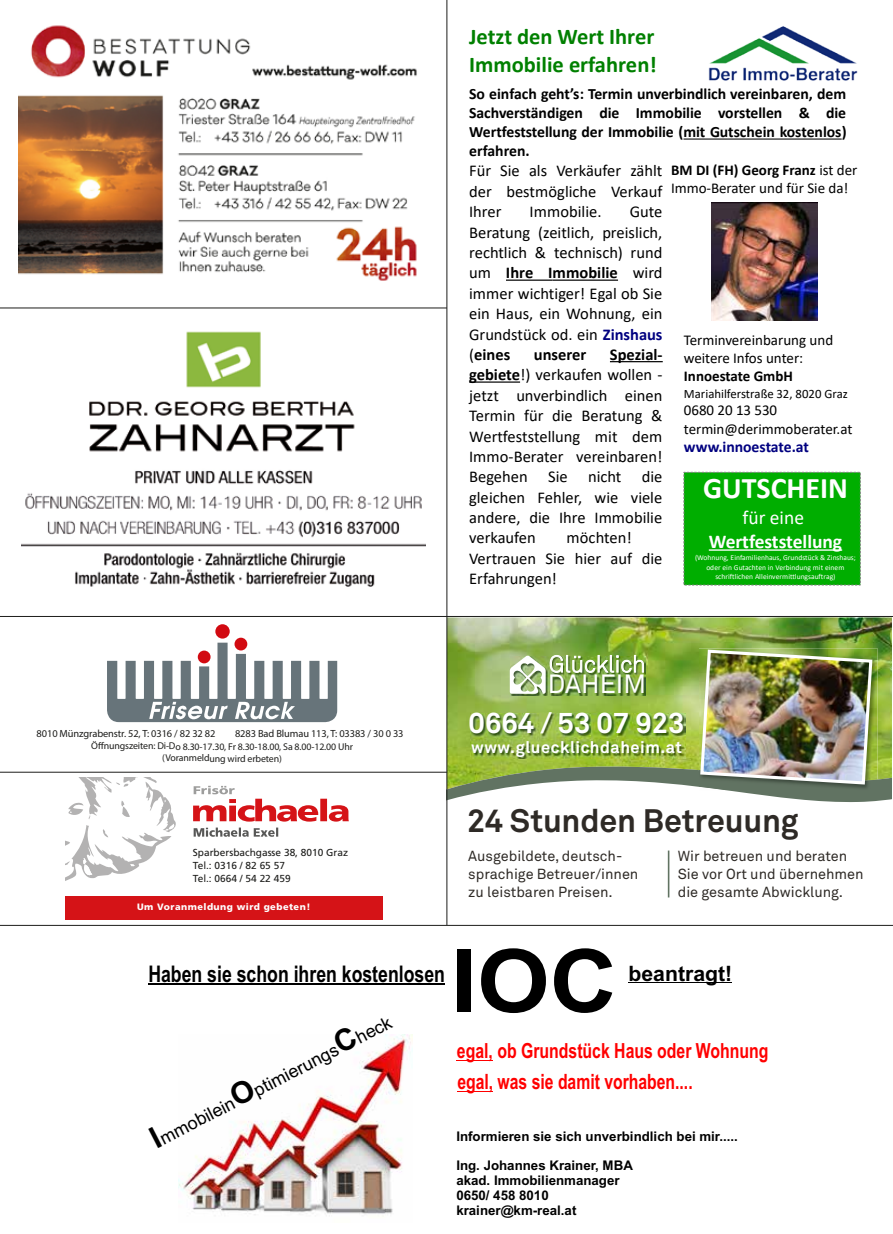
<style>
.page{position:relative;width:893px;height:1234px;background:#fff}
.page>*{position:absolute;margin:0;border:0;box-sizing:border-box;transform-origin:0 0}
.t1{font:700 87.15px "Arial";color:#000;scale:1.07 1}
.t2{font:700 32.1px "Akkurat";letter-spacing:-.005em;color:#2e2a26}
.t3{font:700 30px "Calibri";color:#fff}
.t4{font:700 28.8px "Akkurat";color:#fff}
.t5{font:26.1px "Akkurat";color:#fff}
.t6{font:300 23.1px "Akkurat";color:#fff}
.t7{font:700 22.95px "Arial";color:#000;scale:.77 1}
.t8{font:700 22.5px/27.6px "Calibri";color:#008000}
.t9{font:700 21.15px "Arial";color:#f00;scale:.75 1}
.t10{font:700 21.15px "Arial";color:#000}
.t11{font:700 20.85px "Arial";color:#f00;scale:.76 1}
.t12{font:700 19.5px "Calibri";letter-spacing:-.005em;color:#fff}
.t13{font:19.5px "Calibri";color:#fff}
.t14{font:18px "Arial";color:#000}
.t15{font:16.5px/20.4px "Calibri";color:#000;text-align:justify}
.t16{font:700 16.5px "Akkurat";letter-spacing:.03em;color:#fff}
.t17{font:700 16.5px "Calibri";color:#000}
.t18{font:700 15.75px/19px "Calibri";letter-spacing:-.005em;color:#000;text-align:justify}
.t19{font:700 15.75px "Calibri";letter-spacing:-.005em;color:#000080}
.t20{font:15px/18.3px "Calibri";letter-spacing:-.005em;color:#000}
.t21{font:700 15px "Calibri";letter-spacing:-.005em;color:#000}
.t22{font:14.4px/17.7px "Akkurat";color:#2e2a26}
.t23{font:700 13.35px/14.9px "Arial";color:#000}
.t24{font:12.75px "Calibri";color:#000}
.t25{font:10.35px "Myriad Pro";letter-spacing:-.01em;color:#1d1d1b}
.t26{font:10.2px/13.2px "Frutiger";color:#1d1d1b}
.t27{font:9.9px/11.9px "Myriad Pro";letter-spacing:-.015em;color:#1d1d1b;text-align:center}
.t28{font:900 9.15px "Frutiger";letter-spacing:.05em;color:#fff}
.t29{font:7.5px/9.1px "Calibri";letter-spacing:.005em;color:#fff;text-align:center}
.s1{font-weight:700}
.s2{font-weight:700;color:#000080}
.s3{font-weight:700;font-size:30px}
</style>
<div class="page">
<div style="left:215px;top:624px;width:15px;height:14px;background:#d20a11;border-radius:50%"></div>
<svg style="left:234px;top:637px;width:13px;height:13px"></svg>
<svg style="left:107px;top:642px;width:230px;height:80px"></svg>
<img style="left:448px;top:617px;width:444px;height:30px">
<img style="left:448px;top:647px;width:444px;height:156px">
<hr style="left:668px;top:850px;width:1px;height:47px;background:#617362">
<hr style="left:506px;top:279px;width:47px;height:2px;background:#000">
<hr style="left:553px;top:279px;width:65px;height:2px;background:#000">
<hr style="left:610px;top:361px;width:53px;height:1px;background:#000">
<hr style="left:469px;top:381px;width:51px;height:1px;background:#000">
<img style="left:711px;top:202px;width:107px;height:118px">
<img style="left:708px;top:26px;width:150px;height:55px">
<div style="left:683px;top:471px;width:178px;height:114px;background:#00ae00"></div>
<hr style="left:709px;top:549px;width:133px;height:1px;background:#fff">
<hr style="left:683px;top:138px;width:159px;height:1px;background:#000">
<svg style="left:65px;top:777px;width:111px;height:104px"></svg>
<div style="left:65px;top:895px;width:317px;height:23px;background:#d51317"></div>
<svg style="left:194px;top:827px;width:84px;height:9px"></svg>
<svg style="left:193px;top:785px;width:156px;height:36px"></svg>
<hr style="left:148px;top:983px;width:297px;height:1px;background:#000">
<img style="left:178px;top:1034px;width:234px;height:181px">
<hr style="left:629px;top:982px;width:103px;height:1px;background:#000">
<hr style="left:457px;top:1059px;width:36px;height:1px;background:#f00">
<hr style="left:457px;top:1090px;width:36px;height:1px;background:#f00">
<img style="left:21px;top:331px;width:405px;height:256px">
<img style="left:18px;top:25px;width:399px;height:256px">
<hr style="left:447px;top:0;width:1px;height:924px;background:#1d1d1b">
<hr style="left:0;top:307px;width:447px;height:1px;background:#1d1d1b">
<hr style="left:0;top:616px;width:893px;height:1px;background:#1d1d1b">
<hr style="left:0;top:771px;width:447px;height:1px;background:#1d1d1b">
<hr style="left:0;top:924px;width:893px;height:1px;background:#1d1d1b">
<h3 class="t8" style="left:469px;top:24px;width:189px">Jetzt den Wert Ihrer<br>Immobilie erfahren!</h3>
<p class="t18" style="left:469px;top:86px;width:379px">So einfach geht’s: Termin unverbindlich vereinbaren, dem Sachverständigen die Immobilie vorstellen &amp; die Wertfeststellung der Immobilie (mit Gutschein kostenlos) erfahren.</p>
<p class="t20" style="left:671px;top:162px;width:188px"><span class="s1">BM DI (FH) Georg Franz</span> ist der<br>Immo-Berater und für Sie da!</p>
<p class="t15" style="left:469px;top:162px;width:195px">Für Sie als Verkäufer zählt der bestmögliche Verkauf Ihrer</p>
<p class="t15" style="left:530px;top:203px;width:73px">Immobilie.</p>
<p class="t15" style="left:469px;top:203px;width:195px;text-indent:160px">Gute Beratung (zeitlich, preislich, rechtlich &amp; technisch) rund um <span class="s1">Ihre Immobilie</span> wird immer wichtiger! Egal ob Sie ein Haus, ein Wohnung, ein Grundstück od. ein <span class="s2">Zinshaus </span>(<span class="s1">eines</span></p>
<p class="t20" style="left:684px;top:332px;width:151px">Terminvereinbarung und weitere Infos unter:</p>
<p class="t21" style="left:684px;top:371px;width:111px">Innoestate GmbH</p>
<p class="t24" style="left:684px;top:389px;width:166px">Mariahilferstraße 32, 8020 Graz</p>
<p class="t20" style="left:684px;top:402px;width:170px">0680 20 13 530 termin@derimmoberater.at</p>
<p class="t19" style="left:684px;top:441px;width:126px">www.innoestate.at</p>
<h3 class="t3" style="left:703px;top:476px;width:146px">GUTSCHEIN</h3>
<p class="t13" style="left:742px;top:510px;width:63px">für eine</p>
<p class="t12" style="left:709px;top:534px;width:135px">Wertfeststellung</p>
<p class="t29" style="left:695px;top:554px;width:162px">(Wohnung, Einfamilienhaus, Grundstück &amp; Zinshaus; oder ein Gutachten in Verbindung mit einem schriftlichen Alleinvermittlungsauftrag)</p>
<p class="t15" style="left:469px;top:345px;width:195px;text-indent:141px"><span class="s1">Spezial&shy;gebiete</span>!) verkaufen wollen - jetzt unverbindlich einen Termin für die Beratung &amp; Wertfeststellung mit dem Immo-Berater vereinbaren!<br>Begehen Sie nicht die gleichen Fehler, wie viele andere, die Ihre Immobilie verkaufen</p>
<p class="t17" style="left:534px;top:348px;width:54px">unserer</p>
<p class="t15" style="left:469px;top:529px;width:195px;text-align:left;text-indent:97px">möchten!<br>Vertrauen Sie hier auf die<br>Erfahrungen!</p>
<p class="t25" style="left:37px;top:727px;width:180px">8010 Münzgrabenstr. 52, T: 0316 / 82 32 82</p>
<p class="t25" style="left:235px;top:727px;width:170px">8283 Bad Blumau 113, T: 03383 / 30 0 33</p>
<p class="t27" style="left:91px;top:740px;width:263px">Öffnungszeiten: Di-Do 8.30-17.30, Fr 8.30-18.00, Sa 8.00-12.00 Uhr (Voranmeldung wird erbeten)</p>
<h3 class="t6" style="left:549px;top:649px;width:98px">Glücklich</h3>
<h3 class="t5" style="left:548px;top:667px;width:100px">DAHEIM</h3>
<h3 class="t4" style="left:469px;top:704px;width:218px">0664 / 53 07 923</h3>
<p class="t16" style="left:471px;top:736px;width:212px">www.gluecklichdaheim.at</p>
<p class="t26" style="left:193px;top:845px;width:157px">Sparbersbachgasse 38, 8010 Graz<br>Tel.: 0316 / 82 65 57<br>Tel.: 0664 / 54 22 459</p>
<p class="t28" style="left:137px;top:901px;width:175px">Um Voranmeldung wird gebeten!</p>
<h2 class="t2" style="left:467px;top:800px;width:333px">24 Stunden Betreuung</h2>
<p class="t22" style="left:468px;top:846px;width:172px">Ausgebildete, deutsch&shy;sprachige Betreuer/innen zu leistbaren Preisen.</p>
<p class="t22" style="left:678px;top:846px;width:187px">Wir betreuen und beraten<br>Sie vor Ort und übernehmen die gesamte Abwicklung.</p>
<h3 class="t7" style="left:148px;top:958px;width:387px">Haben sie schon ihren kostenlosen</h3>
<p class="t14" style="left:148px;top:1131px;width:268px;rotate:-27deg"><span class="s3">I</span>mmobilein<span class="s3">O</span>ptimierungs<span class="s3">C</span>heck</p>
<h1 class="t1" style="left:451px;top:922px;width:157px">IOC</h1>
<p class="t10" style="left:629px;top:958px;width:105px">beantragt!</p>
<p class="t11" style="left:457px;top:1036px;width:412px">egal, ob Grundstück Haus oder Wohnung</p>
<p class="t9" style="left:457px;top:1067px;width:315px">egal, was sie damit vorhaben....</p>
<p class="t23" style="left:456px;top:1128px;width:283px">Informieren sie sich unverbindlich bei mir.....</p>
<p class="t23" style="left:456px;top:1158px;width:178px">Ing. Johannes Krainer, MBA akad. Immobilienmanager<br>0650/ 458 8010 krainer@km-real.at</p>
</div>
